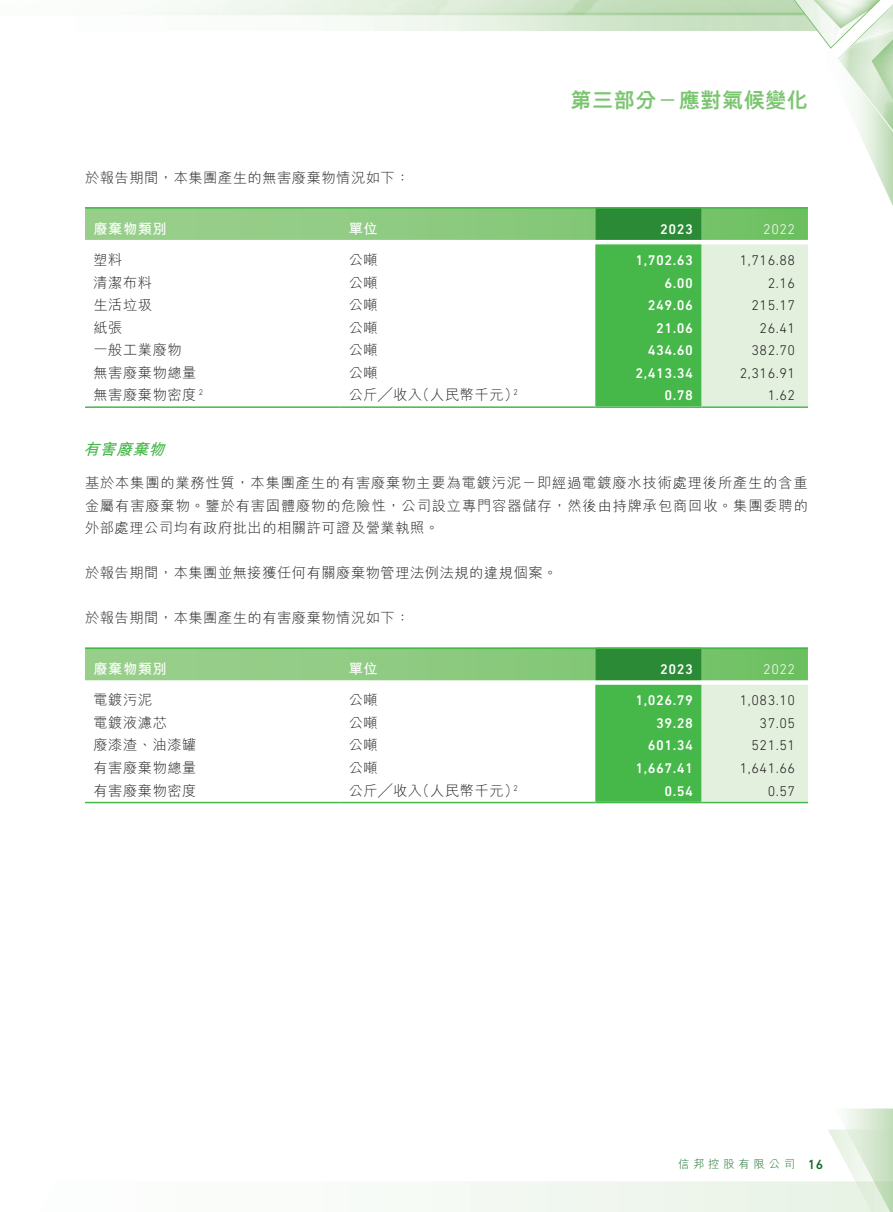
<style>
.page{position:relative;width:893px;height:1212px;background:#fff}
.page>*{position:absolute;margin:0;border:0;box-sizing:border-box;transform-origin:0 0}
.t1{font:800 21px "M Hei HK";letter-spacing:.03em;color:#7bc570}
._4__副標題{font:italic 700 15.75px "M Hei HK";color:#46b749}
._1__內文{font:300 14.25px/22.5px "M Hei HK";letter-spacing:.035em;color:#231f20;text-align:justify}
._1__內文-2{font:500 14.25px "DIN Next LT Pro";letter-spacing:.035em;color:#fff}
._1__內文-3{font:300 14.25px "DIN Next LT Pro";letter-spacing:.035em;color:#231f20}
._1__內文-4{font:700 14.25px "M Hei HK";letter-spacing:.035em;color:#fff}
._1__內文-5{font:300 14.25px "DIN Next LT Pro";letter-spacing:.035em;color:#fff}
.t2{font:500 13.5px "DIN Next LT Pro";color:#136d27}
.t3{font:300 11.25px "M Hei HK";letter-spacing:.345em;color:#136d27}
._1__內文-6{font:300 8.25px "DIN Next LT Pro";color:#231f20}
</style>
<div class="page">
<img style="left:85px;top:0;width:808px;height:1212px">
<svg style="left:85px;top:209px;width:723px;height:197px"></svg>
<hr style="left:85px;top:207px;width:255px;height:2px;background:#46b749">
<hr style="left:340px;top:207px;width:255px;height:2px;background:#46b749">
<hr style="left:595px;top:207px;width:107px;height:2px;background:#46b749">
<hr style="left:702px;top:207px;width:106px;height:2px;background:#46b749">
<hr style="left:85px;top:406px;width:255px;height:2px;background:#46b749">
<hr style="left:340px;top:406px;width:255px;height:2px;background:#46b749">
<hr style="left:595px;top:406px;width:107px;height:2px;background:#46b749">
<hr style="left:702px;top:406px;width:106px;height:2px;background:#46b749">
<svg style="left:85px;top:649px;width:723px;height:153px"></svg>
<hr style="left:85px;top:647px;width:255px;height:2px;background:#46b749">
<hr style="left:340px;top:647px;width:255px;height:2px;background:#46b749">
<hr style="left:595px;top:647px;width:107px;height:2px;background:#46b749">
<hr style="left:702px;top:647px;width:106px;height:2px;background:#46b749">
<hr style="left:85px;top:802px;width:255px;height:1px;background:#46b749">
<hr style="left:340px;top:802px;width:255px;height:1px;background:#46b749">
<hr style="left:595px;top:802px;width:107px;height:1px;background:#46b749">
<hr style="left:702px;top:802px;width:106px;height:1px;background:#46b749">
<h1 class="t1" style="left:571px;top:90px;width:239px">第三部分－應對氣候變化</h1>
<p class="_1__內文" style="left:85px;top:166px;width:326px">於報告期間，本集團產生的無害廢棄物情況如下：</p>
<p class="_1__內文-4" style="left:94px;top:218px;width:75px">廢棄物類別</p>
<p class="_1__內文-4" style="left:349px;top:218px;width:30px">單位</p>
<p class="_1__內文-2" style="left:660px;top:220px;width:34px">2023</p>
<p class="_1__內文-5" style="left:763px;top:221px;width:33px">2022</p>
<p class="_1__內文" style="left:94px;top:248px;width:31px">塑料</p>
<p class="_1__內文" style="left:349px;top:248px;width:31px">公噸</p>
<p class="_1__內文-2" style="left:636px;top:252px;width:59px">1,702.63</p>
<p class="_1__內文-3" style="left:740px;top:252px;width:57px">1,716.88</p>
<p class="_1__內文" style="left:94px;top:271px;width:60px">清潔布料</p>
<p class="_1__內文" style="left:349px;top:271px;width:31px">公噸</p>
<p class="_1__內文-2" style="left:664px;top:274px;width:30px">6.00</p>
<p class="_1__內文-3" style="left:768px;top:275px;width:29px">2.16</p>
<p class="_1__內文" style="left:94px;top:293px;width:60px">生活垃圾</p>
<p class="_1__內文" style="left:349px;top:293px;width:31px">公噸</p>
<p class="_1__內文-2" style="left:648px;top:297px;width:47px">249.06</p>
<p class="_1__內文-3" style="left:751px;top:297px;width:45px">215.17</p>
<p class="_1__內文" style="left:94px;top:316px;width:31px">紙張</p>
<p class="_1__內文" style="left:349px;top:316px;width:31px">公噸</p>
<p class="_1__內文-2" style="left:656px;top:319px;width:38px">21.06</p>
<p class="_1__內文-3" style="left:760px;top:320px;width:37px">26.41</p>
<p class="_1__內文" style="left:94px;top:338px;width:90px">一般工業廢物</p>
<p class="_1__內文" style="left:349px;top:338px;width:31px">公噸</p>
<p class="_1__內文-2" style="left:648px;top:342px;width:47px">434.60</p>
<p class="_1__內文-3" style="left:751px;top:342px;width:45px">382.70</p>
<p class="_1__內文" style="left:94px;top:361px;width:104px">無害廢棄物總量</p>
<p class="_1__內文" style="left:349px;top:361px;width:31px">公噸</p>
<p class="_1__內文-2" style="left:636px;top:364px;width:59px">2,413.34</p>
<p class="_1__內文-3" style="left:740px;top:365px;width:57px">2,316.91</p>
<p class="_1__內文" style="left:94px;top:383px;width:104px">無害廢棄物密度</p>
<p class="_1__內文-6" style="left:199px;top:388px;width:6px">2</p>
<p class="_1__內文" style="left:349px;top:383px;width:75px">公斤╱收入</p>
<p class="_1__內文" style="left:415px;top:383px;width:104px">（人民幣千元(</p>
<p class="_1__內文-6" style="left:514px;top:388px;width:6px">2</p>
<p class="_1__內文-2" style="left:664px;top:387px;width:30px">0.78</p>
<p class="_1__內文-3" style="left:768px;top:387px;width:29px">1.62</p>
<p class="_4__副標題" style="left:83px;top:438px;width:88px">有害廢棄物</p>
<p class="_1__內文" style="left:85px;top:471px;width:724px">基於本集團的業務性質，本集團產生的有害廢棄物主要為電鍍污泥－即經過電鍍廢水技術處理後所產生的含重金屬有害廢棄物。鑒於有害固體廢物的危險性，公司設立專門容器儲存，然後由持牌承包商回收。集團委聘的外部處理公司均有政府批出的相關許可證及營業執照。</p>
<p class="_1__內文" style="left:85px;top:561px;width:474px">於報告期間，本集團並無接獲任何有關廢棄物管理法例法規的違規個案。</p>
<p class="_1__內文" style="left:85px;top:606px;width:326px">於報告期間，本集團產生的有害廢棄物情況如下：</p>
<p class="_1__內文-5" style="left:763px;top:661px;width:33px">2022</p>
<p class="_1__內文-4" style="left:94px;top:658px;width:75px">廢棄物類別</p>
<p class="_1__內文-4" style="left:349px;top:658px;width:30px">單位</p>
<p class="_1__內文-2" style="left:660px;top:661px;width:34px">2023</p>
<p class="_1__內文" style="left:94px;top:689px;width:60px">電鍍污泥</p>
<p class="_1__內文" style="left:349px;top:689px;width:31px">公噸</p>
<p class="_1__內文-2" style="left:636px;top:692px;width:59px">1,026.79</p>
<p class="_1__內文-3" style="left:740px;top:692px;width:57px">1,083.10</p>
<p class="_1__內文" style="left:94px;top:711px;width:75px">電鍍液濾芯</p>
<p class="_1__內文" style="left:349px;top:711px;width:31px">公噸</p>
<p class="_1__內文-2" style="left:656px;top:715px;width:38px">39.28</p>
<p class="_1__內文-3" style="left:760px;top:715px;width:37px">37.05</p>
<p class="_1__內文" style="left:94px;top:734px;width:104px">廢漆渣、油漆罐</p>
<p class="_1__內文" style="left:349px;top:734px;width:31px">公噸</p>
<p class="_1__內文-2" style="left:648px;top:737px;width:47px">601.34</p>
<p class="_1__內文-3" style="left:751px;top:737px;width:45px">521.51</p>
<p class="_1__內文" style="left:94px;top:756px;width:104px">有害廢棄物總量</p>
<p class="_1__內文" style="left:349px;top:756px;width:31px">公噸</p>
<p class="_1__內文-2" style="left:636px;top:760px;width:59px">1,667.41</p>
<p class="_1__內文-3" style="left:740px;top:760px;width:57px">1,641.66</p>
<p class="_1__內文" style="left:94px;top:779px;width:104px">有害廢棄物密度</p>
<p class="_1__內文" style="left:349px;top:779px;width:75px">公斤╱收入</p>
<p class="_1__內文" style="left:415px;top:779px;width:104px">（人民幣千元(</p>
<p class="_1__內文-6" style="left:514px;top:783px;width:6px">2</p>
<p class="_1__內文-2" style="left:664px;top:782px;width:30px">0.54</p>
<p class="_1__內文-3" style="left:768px;top:782px;width:29px">0.57</p>
<p class="t3" style="left:678px;top:1158px;width:119px">信邦控股有限公司</p>
<p class="t2" style="left:808px;top:1156px;width:17px">16</p>
</div>
